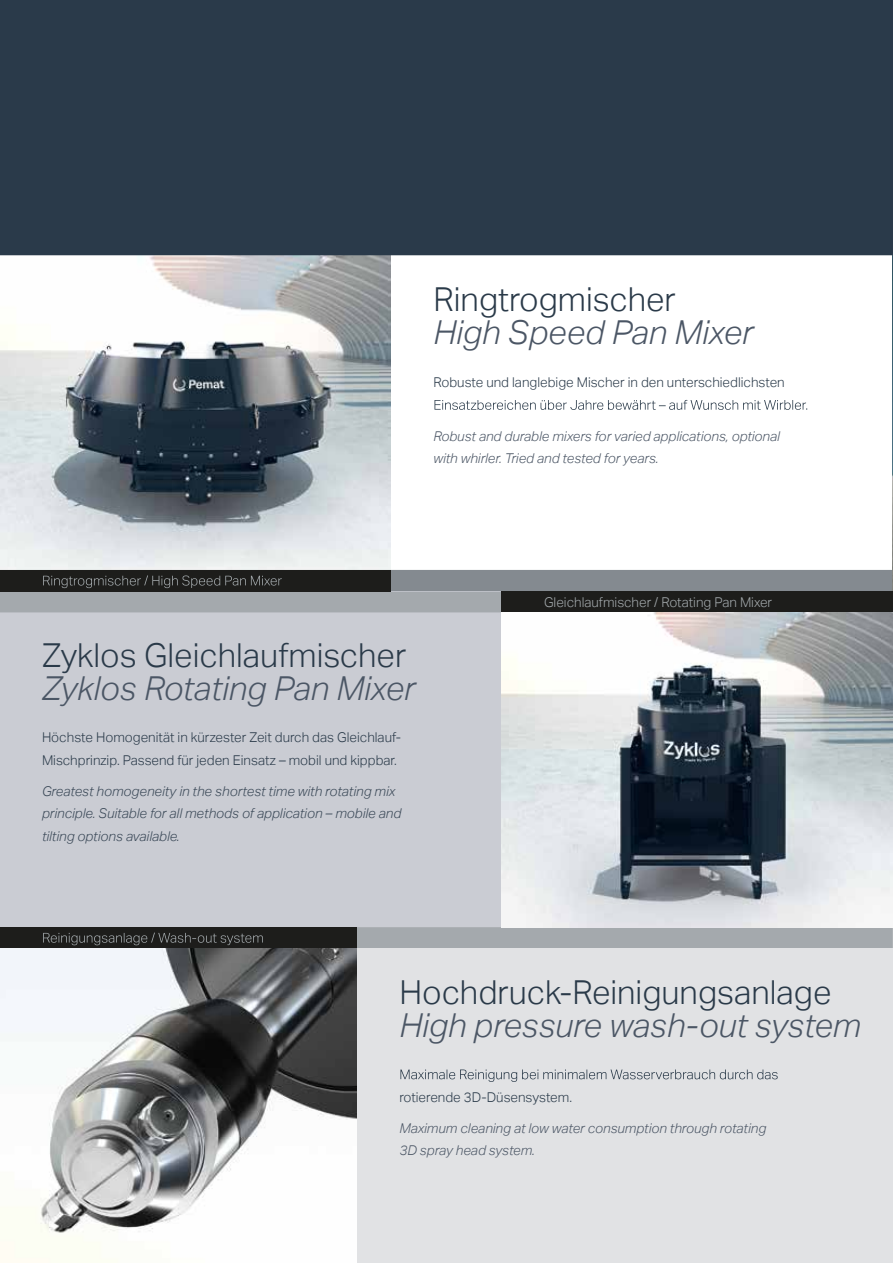
<style>
.page{position:relative;width:893px;height:1263px;background:#fff}
.page>*{position:absolute;margin:0;border:0;box-sizing:border-box;transform-origin:0 0}
.t1{font:italic 300 33px "Aktiv Grotesk";color:#4b5665}
.t2{font:300 33px "Aktiv Grotesk";color:#2a3a49}
.t3{font:300 13.5px/22.5px "Aktiv Grotesk";color:#2a3a49}
.t4{font:italic 300 13.5px/22.5px "Aktiv Grotesk";color:#4b5665}
.t5{font:italic 300 13.5px/22.5px "Aktiv Grotesk";color:#3a4857}
.t6{font:300 13.5px "Aktiv Grotesk";color:#a4aaad}
</style>
<div class="page">
<div style="left:0;top:612px;width:501px;height:315px;background:#caccd3"></div>
<img style="left:0;top:255px;width:391px;height:315px">
<svg style="left:892px;top:759px;width:1px;height:21px"></svg>
<div style="left:0;top:0;width:892px;height:255px;background:#2a3a4a"></div>
<div style="left:0;top:948px;width:892px;height:315px;background:#e1e2e4"></div>
<img style="left:892px;top:255px;width:1px;height:504px">
<img style="left:501px;top:612px;width:391px;height:315px">
<img style="left:0;top:948px;width:357px;height:315px">
<svg style="left:400px;top:1070px;width:377px;height:12px"></svg>
<svg style="left:0;top:927px;width:892px;height:21px"></svg>
<svg style="left:0;top:570px;width:892px;height:42px"></svg>
<svg style="left:434px;top:400px;width:373px;height:10px"></svg>
<h1 class="t2" style="left:433px;top:280px;width:244px">Ringtrogmischer</h1>
<h1 class="t1" style="left:433px;top:313px;width:321px">High Speed Pan Mixer</h1>
<p class="t3" style="left:433px;top:371px;width:353px">Robuste und langlebige Mischer in den unterschiedlichsten</p>
<p class="t4" style="left:433px;top:425px;width:348px">Robust and durable mixers for varied applications, optional with whirler. Tried and tested for years.</p>
<h1 class="t2" style="left:42px;top:636px;width:366px">Zyklos Gleichlaufmischer</h1>
<h1 class="t1" style="left:42px;top:669px;width:375px">Zyklos Rotating Pan Mixer</h1>
<p class="t3" style="left:42px;top:726px;width:360px">Höchste Homogenität in kürzester Zeit durch das Gleichlauf-<br>Mischprinzip. Passend für jeden Einsatz – mobil und kippbar.</p>
<p class="t5" style="left:42px;top:780px;width:361px">Greatest homogeneity in the shortest time with rotating mix principle. Suitable for all methods of application – mobile and tilting options available.</p>
<p class="t6" style="left:544px;top:594px;width:230px">Gleichlaufmischer / Rotating Pan Mixer</p>
<h1 class="t2" style="left:399px;top:973px;width:434px">Hochdruck-Reinigungsanlage</h1>
<h1 class="t1" style="left:399px;top:1006px;width:463px">High pressure wash-out system</h1>
<p class="t3" style="left:399px;top:1086px;width:174px">rotierende 3D-Düsensystem.</p>
<p class="t4" style="left:399px;top:1117px;width:368px">Maximum cleaning at low water consumption through rotating<br>3D spray head system.</p>
</div>
